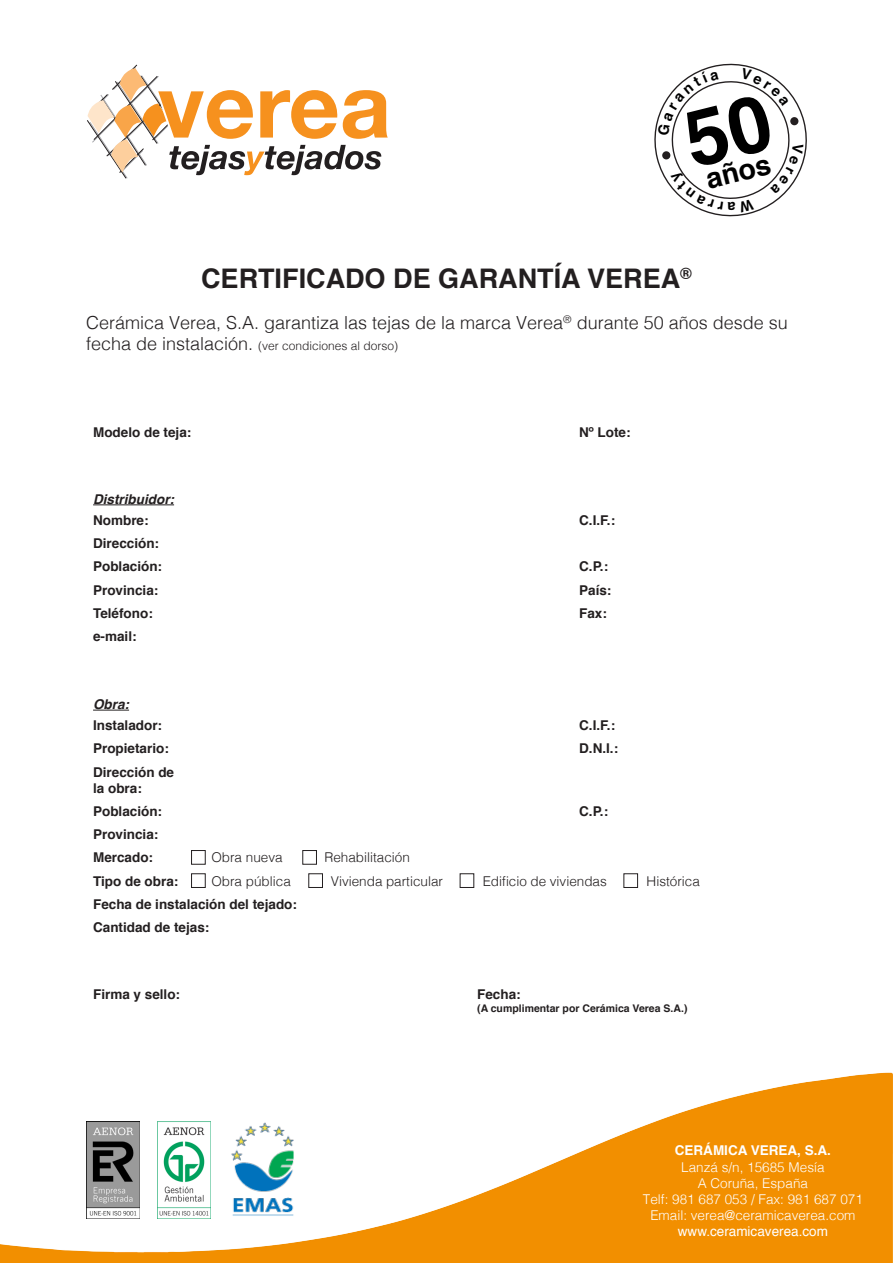
<style>
.page{position:relative;width:893px;height:1263px;background:#fff}
.page>*{position:absolute;margin:0;border:0;box-sizing:border-box;transform-origin:0 0}
.t1{font:700 28.35px "Helvetica";color:#000}
.t2{font:700 27px "Helvetica";color:#231f20}
.t3{font:300 18px "Helvetica";color:#231f20}
.t4{font:700 13.5px "Helvetica";color:#231f20}
.t5{font:300 13.5px "Helvetica";color:#fff}
.t6{font:300 13.5px "Helvetica";color:#231f20}
.t7{font:13.5px "Helvetica";color:#fff}
.t8{font:700 13.5px "Helvetica";color:#fff}
.t9{font:italic 700 13.5px "Helvetica";color:#231f20}
.t10{font:300 12px "Helvetica";color:#231f20}
.t11{font:700 10.5px "Helvetica";color:#231f20}
.s1{font-size:18px}
</style>
<div class="page">
<img style="left:0;top:1072px;width:893px;height:191px">
<svg style="left:87px;top:64px;width:301px;height:115px"></svg>
<img style="left:229px;top:1122px;width:69px;height:96px">
<img style="left:86px;top:1122px;width:53px;height:96px">
<img style="left:158px;top:1122px;width:53px;height:96px">
<hr style="left:93px;top:504px;width:81px;height:1px;background:#231f20">
<hr style="left:93px;top:710px;width:36px;height:1px;background:#231f20">
<div style="left:191px;top:850px;width:14px;height:14px;border:1px solid #231f20"></div>
<div style="left:191px;top:873px;width:14px;height:15px;border:1px solid #231f20"></div>
<div style="left:303px;top:850px;width:14px;height:14px;border:1px solid #231f20"></div>
<div style="left:309px;top:873px;width:14px;height:15px;border:1px solid #231f20"></div>
<div style="left:460px;top:873px;width:14px;height:15px;border:1px solid #231f20"></div>
<div style="left:624px;top:873px;width:14px;height:15px;border:1px solid #231f20"></div>
<svg style="left:654px;top:63px;width:153px;height:154px"></svg>
<p class="t1" style="left:701px;top:157px;width:68px;rotate:-14deg">años</p>
<p class="t2" style="left:201px;top:256px;width:492px">CERTIFICADO DE GARANTÍA VEREA<sup>®</sup></p>
<p class="t3" style="left:86px;top:307px;width:703px">Cerámica Verea, S.A. garantiza las tejas de la marca Verea<sup>®</sup> durante 50 años desde su</p>
<p class="t10" style="left:86px;top:336px;width:314px"><span class="s1">fecha de instalación.</span> (ver condiciones al dorso)</p>
<p class="t4" style="left:93px;top:421px;width:100px">Modelo de teja:</p>
<p class="t9" style="left:93px;top:488px;width:82px">Distribuidor:</p>
<p class="t4" style="left:93px;top:509px;width:57px">Nombre:</p>
<p class="t4" style="left:93px;top:532px;width:68px">Dirección:</p>
<p class="t4" style="left:93px;top:556px;width:71px">Población:</p>
<p class="t4" style="left:93px;top:579px;width:67px">Provincia:</p>
<p class="t4" style="left:93px;top:602px;width:61px">Teléfono:</p>
<p class="t4" style="left:93px;top:625px;width:45px">e-mail:</p>
<p class="t9" style="left:93px;top:693px;width:38px">Obra:</p>
<p class="t4" style="left:93px;top:714px;width:71px">Instalador:</p>
<p class="t4" style="left:93px;top:738px;width:77px">Propietario:</p>
<p class="t4" style="left:93px;top:761px;width:83px">Dirección de</p>
<p class="t4" style="left:93px;top:777px;width:50px">la obra:</p>
<p class="t4" style="left:93px;top:800px;width:71px">Población:</p>
<p class="t4" style="left:93px;top:823px;width:67px">Provincia:</p>
<p class="t4" style="left:579px;top:421px;width:53px">Nº Lote:</p>
<p class="t4" style="left:579px;top:509px;width:38px">C.I.F.:</p>
<p class="t4" style="left:579px;top:556px;width:31px">C.P.:</p>
<p class="t4" style="left:579px;top:579px;width:34px">País:</p>
<p class="t4" style="left:579px;top:602px;width:29px">Fax:</p>
<p class="t4" style="left:579px;top:714px;width:38px">C.I.F.:</p>
<p class="t4" style="left:579px;top:738px;width:41px">D.N.I.:</p>
<p class="t4" style="left:579px;top:800px;width:31px">C.P.:</p>
<p class="t6" style="left:211px;top:846px;width:73px">Obra nueva</p>
<p class="t6" style="left:211px;top:869px;width:81px">Obra pública</p>
<p class="t6" style="left:331px;top:869px;width:114px">Vivienda particular</p>
<p class="t6" style="left:483px;top:869px;width:126px">Edificio de viviendas</p>
<p class="t6" style="left:647px;top:869px;width:55px">Histórica</p>
<p class="t6" style="left:324px;top:846px;width:87px">Rehabilitación</p>
<p class="t4" style="left:93px;top:847px;width:62px">Mercado:</p>
<p class="t4" style="left:93px;top:870px;width:87px">Tipo de obra:</p>
<p class="t4" style="left:93px;top:893px;width:205px">Fecha de instalación del tejado:</p>
<p class="t4" style="left:93px;top:916px;width:118px">Cantidad de tejas:</p>
<p class="t4" style="left:93px;top:984px;width:89px">Firma y sello:</p>
<p class="t4" style="left:477px;top:984px;width:45px">Fecha:</p>
<p class="t11" style="left:477px;top:1000px;width:212px">(A cumplimentar por Cerámica Verea S.A.)</p>
<p class="t8" style="left:675px;top:1140px;width:158px">CERÁMICA VEREA, S.A.</p>
<p class="t5" style="left:681px;top:1155px;width:145px">Lanzá s/n, 15685 Mesía</p>
<p class="t5" style="left:698px;top:1171px;width:112px">A Coruña, España</p>
<p class="t5" style="left:643px;top:1188px;width:221px">Telf: 981 687 053 / Fax: 981 687 071</p>
<p class="t5" style="left:650px;top:1204px;width:207px">Email: verea@ceramicaverea.com</p>
<p class="t7" style="left:678px;top:1221px;width:152px">www.ceramicaverea.com</p>
</div>
